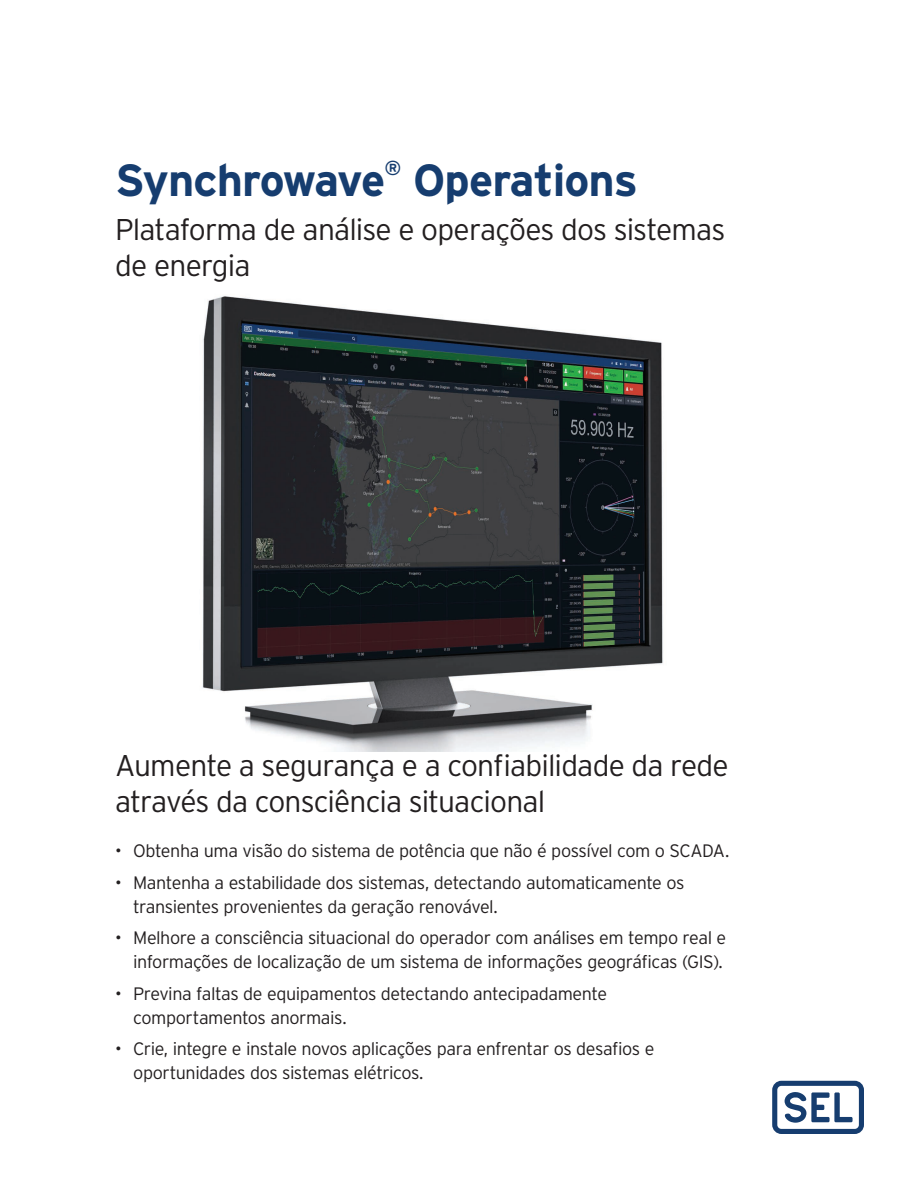
<style>
.page{position:relative;width:918px;height:1188px;background:#fff}
.page>*{position:absolute;margin:0;border:0;box-sizing:border-box;transform-origin:0 0}
.t1{font:700 45px "Interstate Poly";letter-spacing:-.02em;color:#163d6f}
.t2{font:300 30px/36px "Interstate Poly";letter-spacing:-.03em;color:#231f20}
.t3{font:700 20.25px "Interstate Poly";color:#163d6f}
.t4{font:300 18px/24px "Interstate Poly";letter-spacing:-.025em;color:#231f20}
</style>
<div class="page">
<img style="left:202px;top:296px;width:461px;height:456px">
<svg style="left:772px;top:1081px;width:92px;height:53px"></svg>
<h1 class="t1" style="left:115px;top:147px;width:272px">Synchrowave</h1>
<p class="t3" style="left:385px;top:153px;width:18px">®</p>
<h1 class="t1" style="left:413px;top:147px;width:226px">Operations</h1>
<h2 class="t2" style="left:115px;top:210px;width:612px">Plataforma de análise e operações dos sistemas de energia</h2>
<h2 class="t2" style="left:115px;top:745px;width:615px">Aumente a segurança e a confiabilidade da rede através da consciência situacional</h2>
<p class="t4" style="left:115px;top:838px;width:616px">• Obtenha uma visão do sistema de potência que não é possível com o SCADA.</p>
<p class="t4" style="left:133px;top:869px;width:553px;text-indent:-18px">• Mantenha a estabilidade dos sistemas, detectando automaticamente os transientes provenientes da geração renovável.</p>
<p class="t4" style="left:115px;top:925px;width:613px;text-align:right">• Melhore a consciência situacional do operador com análises em tempo real e informações de localização de um sistema de informações geográficas (GIS).</p>
<p class="t4" style="left:133px;top:980px;width:475px;text-indent:-18px">• Previna faltas de equipamentos detectando antecipadamente comportamentos anormais.</p>
<p class="t4" style="left:133px;top:1036px;width:523px;text-indent:-18px">• Crie, integre e instale novos aplicações para enfrentar os desafios e oportunidades dos sistemas elétricos.</p>
</div>
